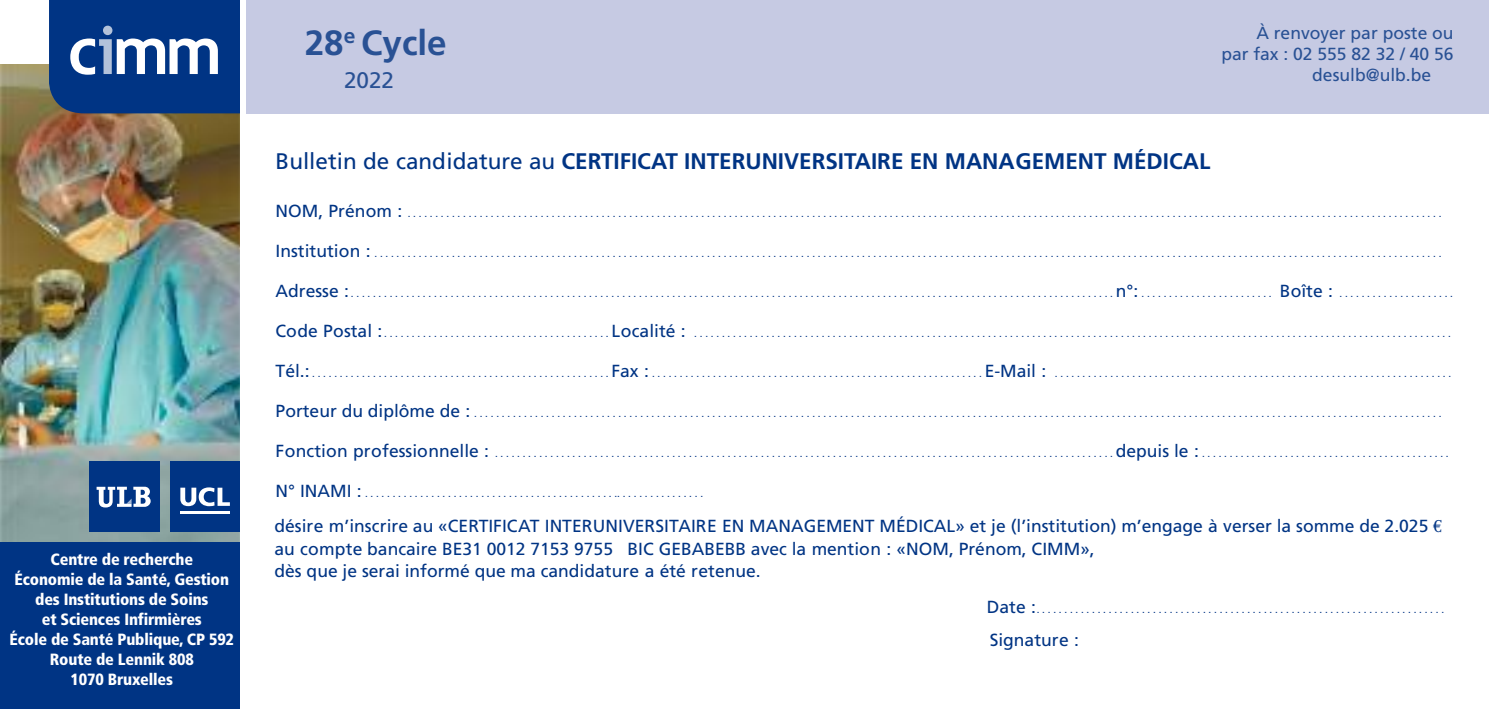
<style>
.page{position:relative;width:1489px;height:709px;background:#fff}
.page>*{position:absolute;margin:0;border:0;box-sizing:border-box;transform-origin:0 0}
.t1{font:700 35px "Frutiger";color:#295194}
.t2{font:700 32.5px "Frutiger";color:#003484}
.t3{font:700 22.5px "Frutiger";color:#003484}
.t4{font:22.5px "Frutiger LT";color:#003484}
.t5{font:22.5px "Frutiger";color:#295194}
.t6{font:17.5px/22.5px "Frutiger LT";color:#003484}
.t7{font:700 17.5px/21px "Frutiger";color:#003484;text-align:right}
.t8{font:17.5px "Frutiger LT";color:#295194}
.t9{font:900 condensed 16.25px/20px "Frutiger";letter-spacing:-.01em;color:#fff;text-align:center}
.t10{font:10px "Frutiger LT";color:#003484}
.s1{font-family:"Frutiger LT";font-weight:400}
.s2{font-size:17.5px}
.s3{font-family:"Euro Serif"}
</style>
<div class="page">
<img style="left:0;top:65px;width:240px;height:478px">
<div style="left:0;top:543px;width:240px;height:166px;background:#003484"></div>
<svg style="left:49px;top:0;width:191px;height:113px;background:#214e92"></svg>
<hr style="left:95px;top:26px;width:4px;height:56px;background:#003484">
<div style="left:169px;top:461px;width:71px;height:71px;background:#003484"></div>
<svg style="left:180px;top:487px;width:50px;height:19px"></svg>
<hr style="left:180px;top:511px;width:50px;height:3px;background:#fff">
<div style="left:89px;top:461px;width:70px;height:71px;background:#003484"></div>
<svg style="left:97px;top:487px;width:54px;height:20px"></svg>
<div style="left:247px;top:0;width:1241px;height:113px;background:#c6cae3"></div>
<h3 class="t9" style="left:10px;top:551px;width:226px">Centre de recherche<br>Économie de la Santé, Gestion des Institutions de Soins<br>et Sciences Infirmières<br>École de Santé Publique, CP 592<br>Route de Lennik 808<br>1070 Bruxelles</h3>
<h2 class="t2" style="left:309px;top:28px;width:136px">20<sup>e</sup> Cycle</h2>
<h3 class="t4" style="left:359px;top:67px;width:51px">2014</h3>
<h1 class="t1" style="left:305px;top:28px;width:143px">28<sup>e</sup> Cycle</h1>
<h3 class="t5" style="left:344px;top:71px;width:51px">2022</h3>
<h3 class="t8" style="left:1256px;top:26px;width:199px">À renvoyer par poste ou</h3>
<h3 class="t8" style="left:1221px;top:47px;width:234px">par fax : 02 555 82 32 / 40 56</h3>
<h3 class="t8" style="left:1312px;top:68px;width:120px">desulb@ulb.be</h3>
<h3 class="t7" style="left:1227px;top:24px;width:234px">À renvoyer par poste ou par fax : 02 555 82 32 / 40 56 desulb@ulb.ac.be</h3>
<h3 class="t3" style="left:275px;top:152px;width:936px"><span class="s1">Bulletin de candidature au</span> CERTIFICAT INTERUNIVERSITAIRE EN MANAGEMENT MÉDICAL</h3>
<p class="t10" style="left:275px;top:209px;width:1167px"><span class="s2">NOM, Prénom :</span> . . . . . . . . . . . . . . . . . . . . . . . . . . . . . . . . . . . . . . . . . . . . . . . . . . . . . . . . . . . . . . . . . . . . . . . . . . . . . . . . . . . . . . . . . . . . . . . . . . . . . . . . . . . . . . . . . . . . . . . . . . . . . . . . . . . . . . . . . . . . . . . . . . . . . . . . . . . . . . . . . . . . . . . . . . . . . . . . . . . . . . . . . . .</p>
<p class="t10" style="left:275px;top:249px;width:1167px"><span class="s2">Institution :</span> . . . . . . . . . . . . . . . . . . . . . . . . . . . . . . . . . . . . . . . . . . . . . . . . . . . . . . . . . . . . . . . . . . . . . . . . . . . . . . . . . . . . . . . . . . . . . . . . . . . . . . . . . . . . . . . . . . . . . . . . . . . . . . . . . . . . . . . . . . . . . . . . . . . . . . . . . . . . . . . . . . . . . . . . . . . . . . . . . . . . . . . . . . . . . . . . .</p>
<p class="t10" style="left:275px;top:289px;width:1178px"><span class="s2">Adresse:</span>. . . . . . . . . . . . . . . . . . . . . . . . . . . . . . . . . . . . . . . . . . . . . . . . . . . . . . . . . . . . . . . . . . . . . . . . . . . . . . . . . . . . . . . . . . . . . . . . . . . . . . . . . . . . . . . . . . . . . . . . . . . . . . . . . . . . . . . . . . <span class="s2">n°:</span>........................ <span class="s2">Boîte:</span> .....................</p>
<p class="t10" style="left:275px;top:329px;width:1176px"><span class="s2">CodePostal:</span>. . . . . . . . . . . . . . . . . . . . . . . . . . . . . . . . . . . . . . . . . <span class="s2">Localité:</span> .........................................................................................................................................</p>
<p class="t10" style="left:275px;top:369px;width:1176px"><span class="s2">Tél.:</span>. . . . . . . . . . . . . . . . . . . . . . . . . . . . . . . . . . . . . . . . . . . . . . . . . . . . . . <span class="s2">Fax:</span>............................................................<span class="s2">E-Mail:</span> ........................................................................</p>
<p class="t10" style="left:275px;top:409px;width:1167px"><span class="s2">Porteur du diplôme de :</span> . . . . . . . . . . . . . . . . . . . . . . . . . . . . . . . . . . . . . . . . . . . . . . . . . . . . . . . . . . . . . . . . . . . . . . . . . . . . . . . . . . . . . . . . . . . . . . . . . . . . . . . . . . . . . . . . . . . . . . . . . . . . . . . . . . . . . . . . . . . . . . . . . . . . . . . . . . . . . . . . . . . . . . . . . . . . . . .</p>
<p class="t10" style="left:275px;top:449px;width:1174px"><span class="s2">Fonctionprofessionnelle:</span> . . . . . . . . . . . . . . . . . . . . . . . . . . . . . . . . . . . . . . . . . . . . . . . . . . . . . . . . . . . . . . . . . . . . . . . . . . . . . . . . . . . . . . . . . . . . . . . . . . . . . . . . . . . . . . . . <span class="s2">depuisle:</span>.............................................</p>
<p class="t10" style="left:275px;top:489px;width:429px"><span class="s2">N°INAMI:</span>..............................................................</p>
<p class="t6" style="left:274px;top:516px;width:1168px">désire m’inscrire au «CERTIFICAT INTERUNIVERSITAIRE EN MANAGEMENT MÉDICAL» et je (l’institution) m’engage à verser la somme de 2.025 <span class="s3">€ </span>au compte bancaire BE31 0012 7153 9755 BIC GEBABEBB avec la mention : «NOM, Prénom, CIMM»,<br>dès que je serai informé que ma candidature a été retenue.</p>
<p class="t10" style="left:986px;top:605px;width:459px"><span class="s2">Date :</span>. . . . . . . . . . . . . . . . . . . . . . . . . . . . . . . . . . . . . . . . . . . . . . . . . . . . . . . . . . . . . . . . . . . . . . . . . .</p>
<h3 class="t6" style="left:989px;top:629px;width:91px">Signature :</h3>
</div>
